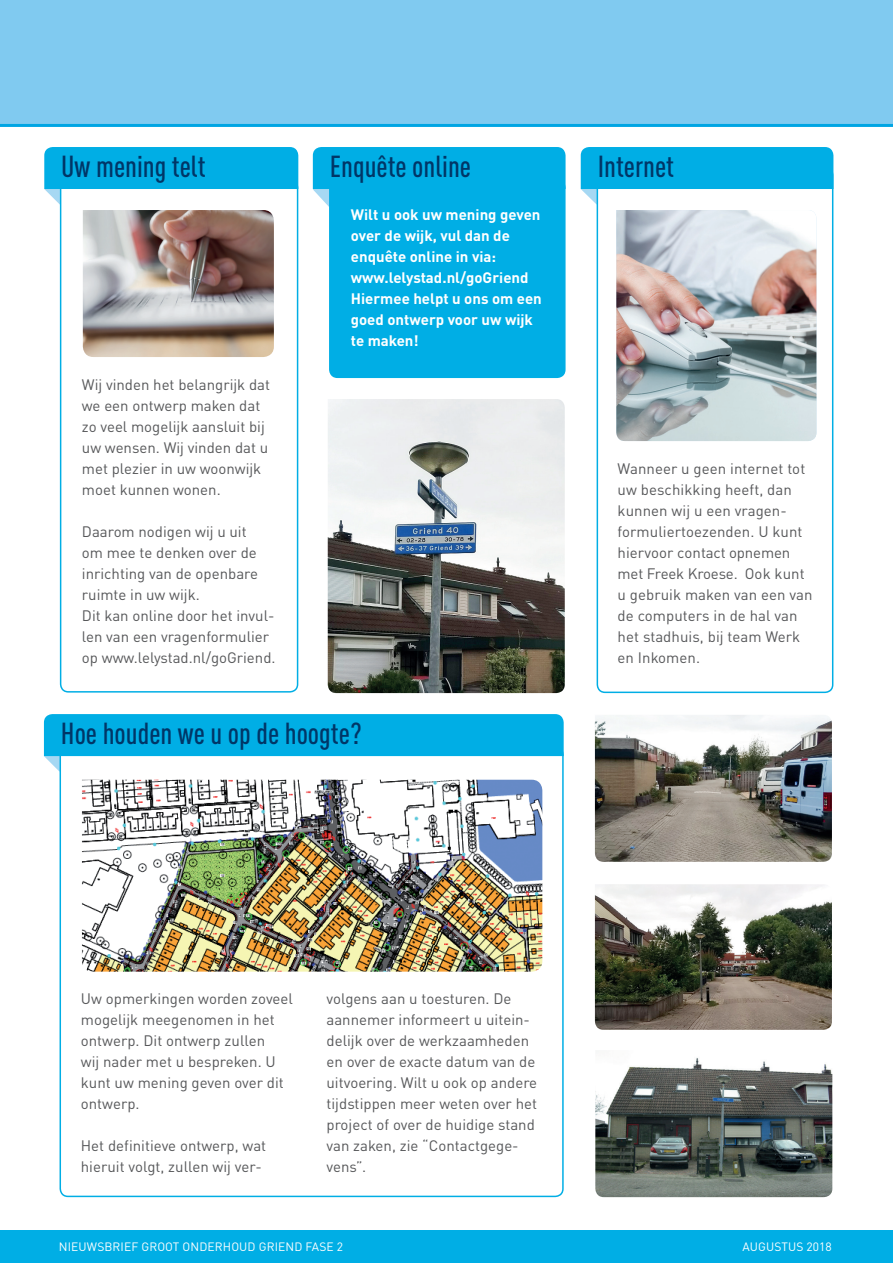
<style>
.page{position:relative;width:893px;height:1263px;background:#fff}
.page>*{position:absolute;margin:0;border:0;box-sizing:border-box;transform-origin:0 0}
.t1{font:500 condensed 30px "DIN Pro";color:#003667}
.t2{font:15px/21px "DIN Pro";color:#57585a}
.t3{font:700 15px/21px "DIN Pro";color:#fff}
.t4{font:12px "DIN Pro";letter-spacing:.01em;color:#fff}
</style>
<div class="page">
<div style="left:597px;top:167px;width:236px;height:526px;border:2px solid #00aee5;border-radius:8px"></div>
<div style="left:0;top:0;width:893px;height:126px;background:#80caf0"></div>
<hr style="left:0;top:124px;width:893px;height:3px;background:#00a5e3">
<div style="left:60px;top:179px;width:238px;height:514px;border:2px solid #00aee5;border-radius:8px"></div>
<svg style="left:44px;top:714px;width:520px;height:58px"></svg>
<div style="left:60px;top:746px;width:504px;height:451px;border:2px solid #00aee5;border-radius:8px"></div>
<div style="left:313px;top:147px;width:253px;height:60px;background:#00aee5"></div>
<div style="left:330px;top:180px;width:235px;height:197px;background:#00aee5;border-radius:8px"></div>
<div style="left:329px;top:179px;width:237px;height:199px;border:2px solid #00aee5;border-radius:8px"></div>
<img style="left:328px;top:399px;width:237px;height:294px">
<img style="left:595px;top:1058px;width:237px;height:139px">
<svg style="left:44px;top:147px;width:254px;height:210px"></svg>
<img style="left:83px;top:210px;width:191px;height:147px">
<div style="left:0;top:1230px;width:893px;height:33px;background:#00aee5"></div>
<svg style="left:581px;top:147px;width:252px;height:58px"></svg>
<img style="left:616px;top:210px;width:200px;height:231px">
<img style="left:82px;top:780px;width:460px;height:192px">
<img style="left:595px;top:715px;width:237px;height:147px">
<img style="left:595px;top:884px;width:237px;height:146px">
<h1 class="t1" style="left:61px;top:144px;width:146px">Uw mening telt</h1>
<p class="t2" style="left:82px;top:372px;width:190px">Wij vinden het belangrijk dat we een ontwerp maken dat zo veel mogelijk aansluit bij uw wensen. Wij vinden dat u met plezier in uw woonwijk moet kunnen wonen.</p>
<p class="t2" style="left:82px;top:519px;width:195px">Daarom nodigen wij u uit<br>om mee te denken over de inrichting van de openbare ruimte in uw wijk.<br>Dit kan online door het invul&shy;len van een vragenformulier op www.lelystad.nl/goGriend.</p>
<h1 class="t1" style="left:330px;top:144px;width:143px">Enquête online</h1>
<p class="t3" style="left:351px;top:202px;width:192px">Wilt u ook uw mening geven over de wijk, vul dan de enquête online in via: www.lelystad.nl/goGriend<br>Hiermee helpt u ons om een goed ontwerp voor uw wijk te maken!</p>
<h1 class="t1" style="left:61px;top:711px;width:302px">Hoe houden we u op de hoogte?</h1>
<h1 class="t1" style="left:598px;top:144px;width:78px">Internet</h1>
<p class="t2" style="left:618px;top:456px;width:196px">Wanneer u geen internet tot uw beschikking heeft, dan kunnen wij u een vragen&shy;formuliertoezenden. U kunt hiervoor contact opnemen met Freek Kroese. Ook kunt u gebruik maken van een van de computers in de hal van het stadhuis, bij team Werk en Inkomen.</p>
<p class="t2" style="left:81px;top:987px;width:214px">Uw opmerkingen worden zoveel mogelijk meegenomen in het ontwerp. Dit ontwerp zullen<br>wij nader met u bespreken. U kunt uw mening geven over dit ontwerp.</p>
<p class="t2" style="left:81px;top:1134px;width:187px">Het definitieve ontwerp, wat hieruit volgt, zullen wij ver-</p>
<p class="t2" style="left:326px;top:987px;width:212px">volgens aan u toesturen. De aannemer informeert u uitein&shy;delijk over de werkzaamheden en over de exacte datum van de uitvoering. Wilt u ook op andere tijdstippen meer weten over het project of over de huidige stand van zaken, zie “Contactgege&shy;vens”.</p>
<p class="t4" style="left:59px;top:1237px;width:286px">NIEUWSBRIEF GROOT ONDERHOUD GRIEND FASE 2</p>
<p class="t4" style="left:742px;top:1237px;width:91px">AUGUSTUS 2018</p>
</div>
